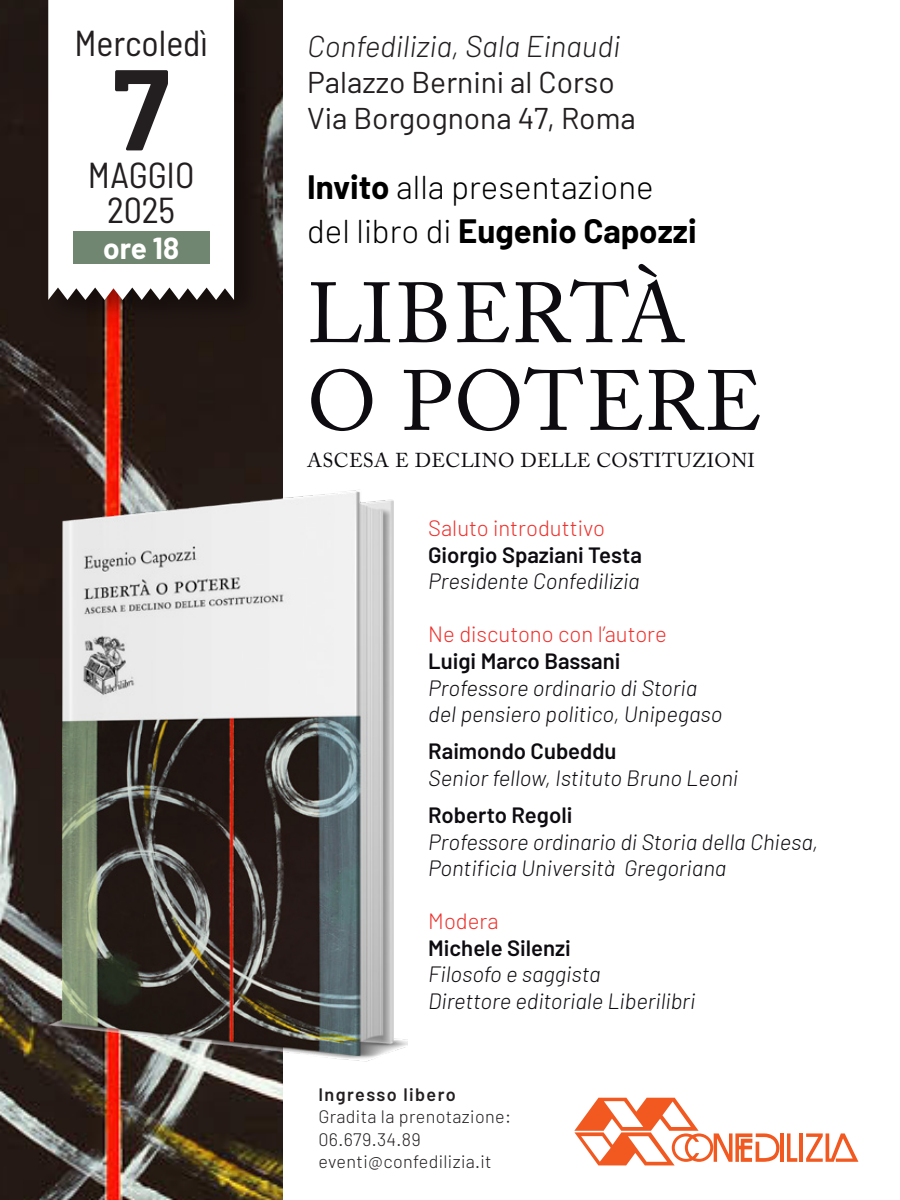
<style>
.page{position:relative;width:900px;height:1200px;background:#fff}
.page>*{position:absolute;margin:0;border:0;box-sizing:border-box;transform-origin:0 0}
.t1{font:700 114.6px "Barlow";color:#231f20}
.t2{font:84.45px/87.8px "Adobe Caslon Pro";letter-spacing:.01em;color:#0e0b10}
.t3{font:semi-condensed 36px/34.8px "Barlow";color:#231f20;text-align:center}
.t4{font:300 33px/43.5px "Barlow";color:#000}
.t5{font:30px/36px "Barlow";color:#231f20}
.t6{font:italic 300 30px "Barlow";color:#231f20}
.t7{font:700 29.7px "Barlow";color:#fff}
.t8{font:italic 300 22.05px/26.5px "Barlow";color:#0e0b10}
.t9{font:600 22.05px "Barlow";color:#0e0b10}
.t10{font:300 22.05px "Barlow";color:#ee322d}
.t11{font:19.95px "Adobe Caslon Pro";letter-spacing:.02em;color:#0e0b10}
.t12{font:300 18px/22.5px "Barlow";letter-spacing:.02em;color:#231f20}
.t13{font:600 18px "Barlow";letter-spacing:.08em;color:#231f20}
.s1{font-weight:700}
</style>
<div class="page">
<hr style="left:780px;top:1133px;width:3px;height:29px;background:#f15921">
<svg style="left:787px;top:1133px;width:10px;height:29px"></svg>
<hr style="left:800px;top:1133px;width:3px;height:29px;background:#f15921">
<svg style="left:806px;top:1133px;width:52px;height:29px"></svg>
<svg style="left:574px;top:1098px;width:206px;height:67px"></svg>
<img style="left:0;top:0;width:282px;height:1200px">
<img style="left:35px;top:0;width:236px;height:337px">
<svg style="left:48px;top:0;width:186px;height:300px"></svg>
<div style="left:73px;top:232px;width:136px;height:32px;background:#708670"></div>
<img style="left:48px;top:479px;width:359px;height:589px">
<h3 class="t3" style="left:74px;top:24px;width:135px">Mercoledì</h3>
<h1 class="t1" style="left:113px;top:38px;width:58px">7</h1>
<h3 class="t3" style="left:88px;top:157px;width:108px">MAGGIO<br>2025</h3>
<h3 class="t7" style="left:103px;top:230px;width:77px">ore 18</h3>
<h3 class="t6" style="left:307px;top:28px;width:315px">Confedilizia, Sala Einaudi</h3>
<h3 class="t5" style="left:307px;top:64px;width:330px">Palazzo Bernini al Corso<br>Via Borgognona 47, Roma</h3>
<h3 class="t4" style="left:307px;top:165px;width:391px"><span class="s1">Invito</span> alla presentazione del libro di <span class="s1">Eugenio Capozzi</span></h3>
<h2 class="t2" style="left:307px;top:269px;width:457px">LIBERTÀ<br>O POTERE</h2>
<p class="t11" style="left:307px;top:449px;width:449px">ASCESA E DECLINO DELLE COSTITUZIONI</p>
<p class="t10" style="left:428px;top:515px;width:178px">Saluto introduttivo</p>
<p class="t9" style="left:428px;top:541px;width:215px">Giorgio Spaziani Testa</p>
<p class="t8" style="left:428px;top:568px;width:213px">Presidente Confedilizia</p>
<p class="t10" style="left:428px;top:621px;width:240px">Ne discutono con l’autore</p>
<p class="t9" style="left:428px;top:647px;width:194px">Luigi Marco Bassani</p>
<p class="t8" style="left:428px;top:674px;width:296px">Professore ordinario di Storia del pensiero politico, Unipegaso</p>
<p class="t9" style="left:428px;top:738px;width:190px">Raimondo Cubeddu</p>
<p class="t8" style="left:428px;top:764px;width:311px">Senior fellow, Istituto Bruno Leoni</p>
<p class="t9" style="left:428px;top:801px;width:146px">Roberto Regoli</p>
<p class="t8" style="left:428px;top:828px;width:392px">Professore ordinario di Storia della Chiesa,<br>Pontificia Università Gregoriana</p>
<p class="t10" style="left:428px;top:908px;width:72px">Modera</p>
<p class="t9" style="left:428px;top:934px;width:144px">Michele Silenzi</p>
<p class="t8" style="left:428px;top:960px;width:268px">Filosofo e saggista<br>Direttore editoriale Liberilibri</p>
<p class="t13" style="left:318px;top:1083px;width:139px">Ingresso libero</p>
<p class="t12" style="left:318px;top:1105px;width:194px">Gradita la prenotazione:<br>06.679.34.89 eventi@confedilizia.it</p>
</div>
